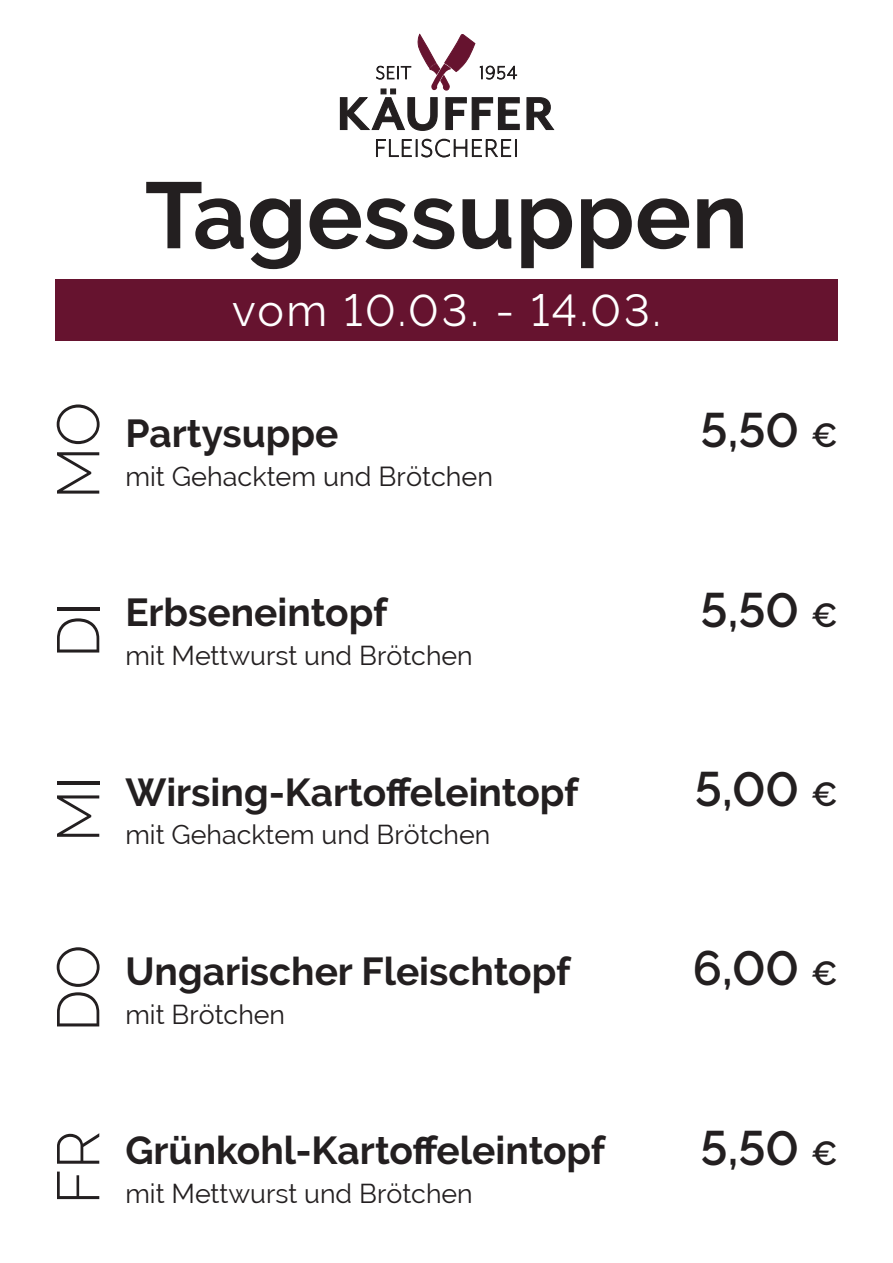
<style>
.page{position:relative;width:893px;height:1263px;background:#fff}
.page>*{position:absolute;margin:0;border:0;box-sizing:border-box;transform-origin:0 0}
.t1{font:700 93.45px "Raleway";letter-spacing:.005em;color:#231f20}
.t2{font:300 59.55px "Raleway";color:#231f20}
.t3{font:700 52.8px "Mr Eaves Mod OT";letter-spacing:.035em;color:#231f20}
.t4{font:600 48.3px "Raleway";color:#231f20}
.t5{font:44.55px "Raleway";letter-spacing:.055em;color:#fff}
.t6{font:700 38.85px "Raleway";color:#231f20}
.t7{font:300 28.35px "Mr Eaves Mod OT";letter-spacing:.05em;color:#231f20}
.t8{font:27px "Raleway";color:#231f20}
.t9{font:26.85px "Raleway";color:#231f20}
.t10{font:300 20.85px "Mr Eaves Mod OT";letter-spacing:.05em;color:#231f20}
.s1{font-size:33.45px}
</style>
<div class="page">
<div style="left:55px;top:279px;width:783px;height:61px;background:#66132f"></div>
<svg style="left:418px;top:34px;width:57px;height:57px"></svg>
<p class="t10" style="left:376px;top:61px;width:37px">SEIT</p>
<p class="t10" style="left:479px;top:61px;width:39px">1954</p>
<h3 class="t3" style="left:337px;top:84px;width:219px">KÄUFFER</h3>
<p class="t7" style="left:374px;top:133px;width:146px">FLEISCHEREI</p>
<h1 class="t1" style="left:145px;top:162px;width:605px">Tagessuppen</h1>
<p class="t5" style="left:232px;top:284px;width:430px">vom 10.03. - 14.03.</p>
<h2 class="t2" style="left:44px;top:499px;width:99px;rotate:-90deg">MO</h2>
<p class="t6" style="left:125px;top:411px;width:215px">Partysuppe</p>
<p class="t8" style="left:125px;top:461px;width:369px">mit Gehacktem und Brötchen</p>
<p class="t4" style="left:701px;top:403px;width:139px">5,50 <span class="s1">€</span></p>
<h2 class="t2" style="left:44px;top:658px;width:58px;rotate:-90deg">DI</h2>
<p class="t6" style="left:125px;top:591px;width:264px">Erbseneintopf</p>
<p class="t9" style="left:125px;top:640px;width:349px">mit Mettwurst und Brötchen</p>
<h2 class="t2" style="left:44px;top:842px;width:68px;rotate:-90deg">MI</h2>
<p class="t6" style="left:125px;top:770px;width:455px">Wirsing-Kartoffeleintopf</p>
<p class="t9" style="left:125px;top:819px;width:366px">mit Gehacktem und Brötchen</p>
<h2 class="t2" style="left:44px;top:1032px;width:89px;rotate:-90deg">DO</h2>
<p class="t6" style="left:125px;top:949px;width:446px">Ungarischer Fleischtopf</p>
<p class="t9" style="left:125px;top:999px;width:161px">mit Brötchen</p>
<h2 class="t2" style="left:44px;top:1204px;width:76px;rotate:-90deg">FR</h2>
<p class="t6" style="left:125px;top:1128px;width:481px">Grünkohl-Kartoffeleintopf</p>
<p class="t9" style="left:125px;top:1178px;width:349px">mit Mettwurst und Brötchen</p>
<p class="t4" style="left:701px;top:582px;width:139px">5,50 <span class="s1">€</span></p>
<p class="t4" style="left:695px;top:761px;width:144px">5,00 <span class="s1">€</span></p>
<p class="t4" style="left:693px;top:940px;width:146px">6,00 <span class="s1">€</span></p>
<p class="t4" style="left:701px;top:1120px;width:139px">5,50 <span class="s1">€</span></p>
</div>
